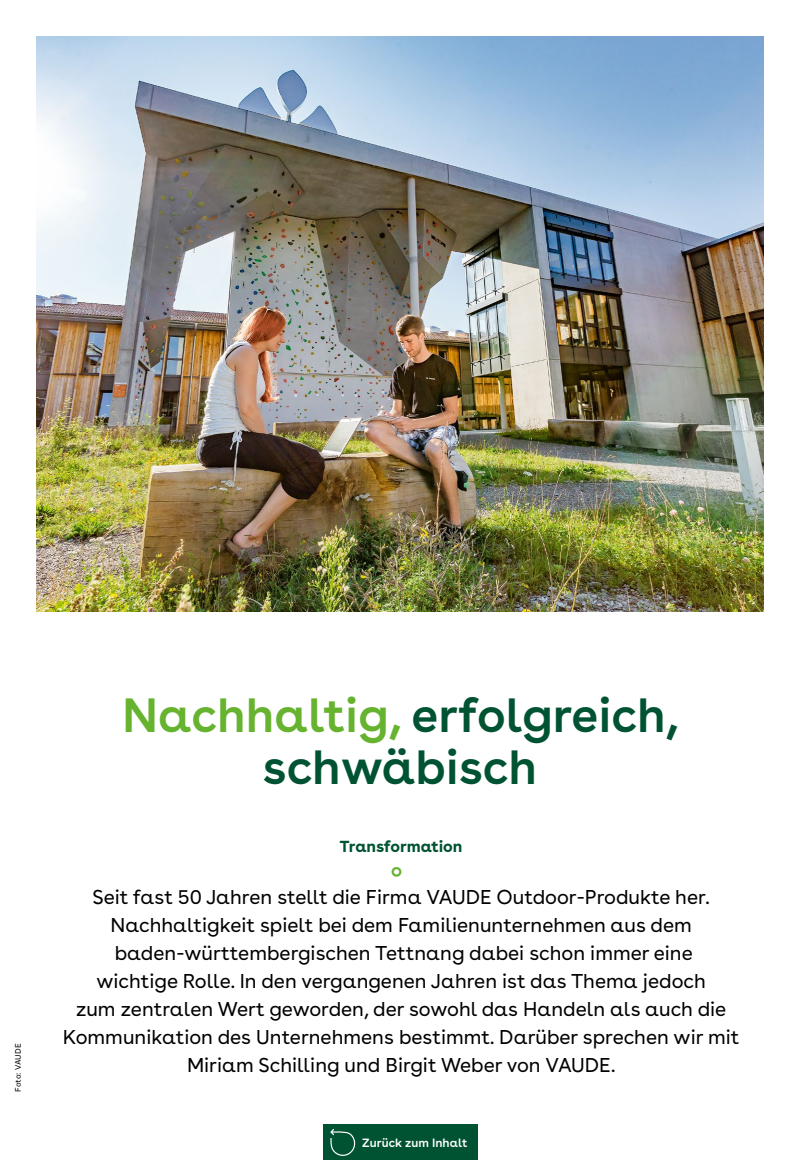
<style>
.page{position:relative;width:800px;height:1160px;background:#fff}
.page>*{position:absolute;margin:0;border:0;box-sizing:border-box;transform-origin:0 0}
.t1{font:600 48px/52px "AOK Buenos Aires";color:#005332;text-align:center}
.t2{font:20px/28px "AOK Buenos Aires";color:#000;text-align:center}
.t3{font:19px "AOK Icon Font";color:#65b32e}
.t4{font:700 16px "AOK Buenos Aires";letter-spacing:-.005em;color:#005332}
.t5{font:600 12px "AOK Buenos Aires";color:#fff}
.t6{font:8px "AOK Buenos Aires Text";letter-spacing:-.02em;color:#000}
.s1{color:#65b32e}
</style>
<div class="page">
<img style="left:36px;top:36px;width:728px;height:576px">
<div style="left:323px;top:1124px;width:155px;height:36px;background:#005332"></div>
<svg style="left:330px;top:1129px;width:26px;height:27px"></svg>
<p class="t6" style="left:12px;top:1092px;width:50px;rotate:-90deg">Foto: VAUDE</p>
<h1 class="t1" style="left:122px;top:684px;width:558px"><span class="s1">Nachhaltig,</span> erfolgreich, schwäbisch</h1>
<p class="t4" style="left:340px;top:833px;width:124px">Transformation</p>
<p class="t3" style="left:391px;top:861px;width:12px">k</p>
<p class="t2" style="left:63px;top:881px;width:678px">Seit fast 50 Jahren stellt die Firma VAUDE Outdoor-Produkte her.<br>Nachhaltigkeit spielt bei dem Familienunternehmen aus dem baden-württembergischen Tettnang dabei schon immer eine<br>wichtige Rolle. In den vergangenen Jahren ist das Thema jedoch<br>zum zentralen Wert geworden, der sowohl das Handeln als auch die Kommunikation des Unternehmens bestimmt. Darüber sprechen wir mit Miriam Schilling und Birgit Weber von VAUDE.</p>
<p class="t5" style="left:362px;top:1132px;width:107px">Zurück zum Inhalt</p>
</div>
